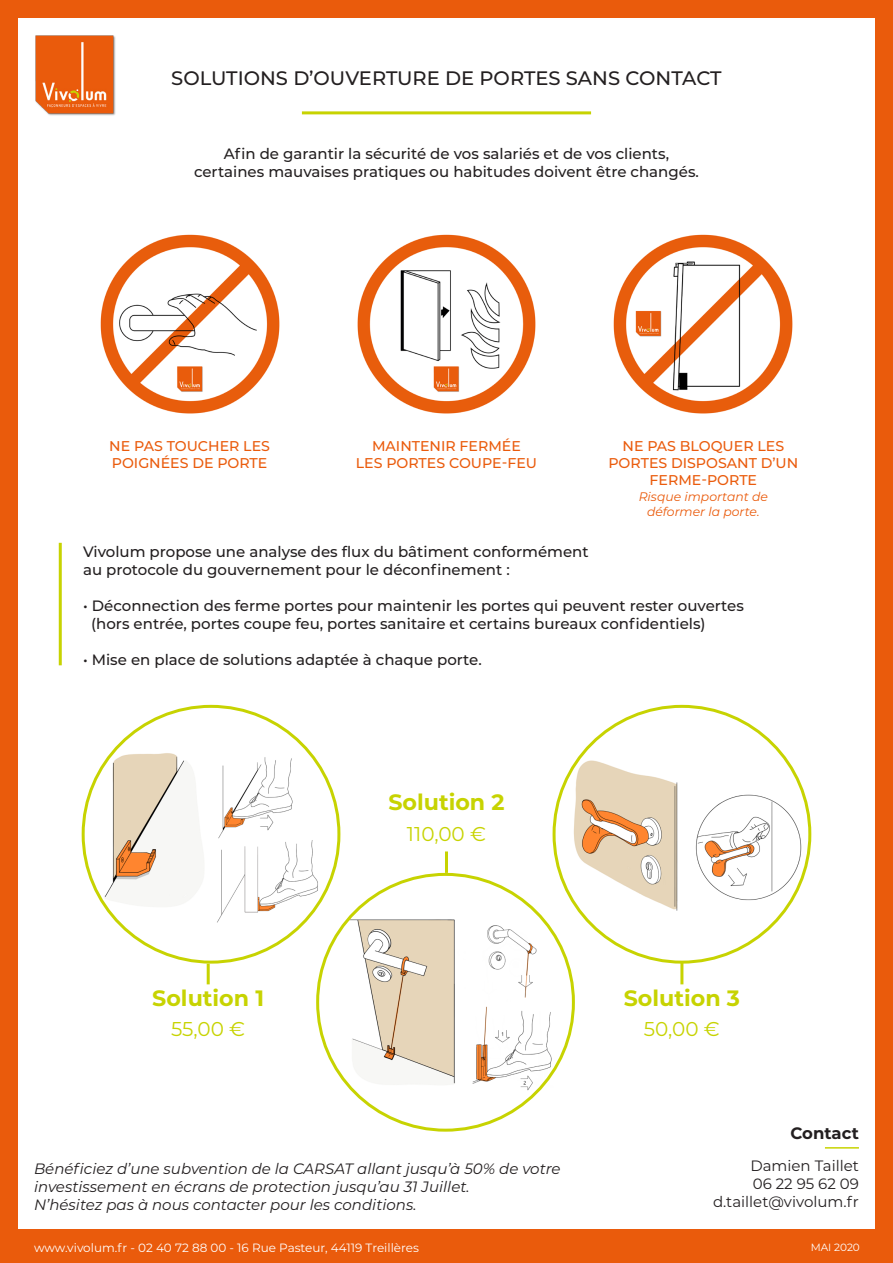
<style>
.page{position:relative;width:893px;height:1263px;background:#ea5b0c}
.page>*{position:absolute;margin:0;border:0;box-sizing:border-box;transform-origin:0 0}
.t1{font:700 22.2px "Montserrat";color:#c7d301}
.t2{font:19.95px "Montserrat";color:#c7d301}
.Titre{font:500 19.5px "Montserrat";color:#231f20}
.t3{font:700 16.5px "Montserrat";color:#231f20}
.Titre-2{font:500 15px "Montserrat";color:#231f20}
.Titre-3{font:italic 15px/18px "Montserrat";color:#231f20}
.t4{font:15px "Montserrat";color:#231f20}
.Titre-4{font:500 14.1px/17px "Montserrat";color:#ea5b0c;text-align:center}
.Titre-5{font:italic 12.45px "Montserrat";color:#ea5b0c}
.t5{font:12px "Montserrat";color:#fff}
.t6{font:10.5px "Montserrat";color:#fff}
</style>
<div class="page">
<div style="left:18px;top:18px;width:857px;height:1211px;background:#fff"></div>
<img style="left:35px;top:35px;width:81px;height:81px">
<hr style="left:825px;top:1147px;width:34px;height:1px;background:#c7d301">
<hr style="left:59px;top:543px;width:3px;height:122px;background:#c7d301">
<hr style="left:302px;top:111px;width:289px;height:3px;background:#c7d301">
<img style="left:100px;top:234px;width:180px;height:180px">
<img style="left:357px;top:234px;width:179px;height:180px">
<img style="left:613px;top:234px;width:180px;height:180px">
<img style="left:82px;top:730px;width:253px;height:202px">
<div style="left:287px;top:731px;width:40px;height:32px;background:#fff;border-radius:50%"></div>
<img style="left:334px;top:908px;width:240px;height:192px">
<div style="left:523px;top:909px;width:38px;height:31px;background:#fff;border-radius:50%"></div>
<img style="left:558px;top:734px;width:252px;height:202px">
<div style="left:761px;top:735px;width:40px;height:32px;background:#fff;border-radius:50%"></div>
<hr style="left:207px;top:964px;width:3px;height:20px;background:#c7d301">
<hr style="left:680px;top:963px;width:3px;height:21px;background:#c7d301">
<hr style="left:445px;top:851px;width:3px;height:22px;background:#c7d301">
<p class="Titre" style="left:171px;top:64px;width:552px">SOLUTIONS D’OUVERTURE DE PORTES SANS CONTACT</p>
<p class="Titre-2" style="left:224px;top:143px;width:447px">Afin de garantir la sécurité de vos salariés et de vos clients,</p>
<p class="Titre-2" style="left:194px;top:161px;width:506px">certaines mauvaises pratiques ou habitudes doivent être changés.</p>
<p class="Titre-4" style="left:109px;top:436px;width:162px">NE PAS TOUCHER LES</p>
<p class="Titre-4" style="left:112px;top:453px;width:157px">POIGNÉES DE PORTE</p>
<p class="Titre-4" style="left:372px;top:436px;width:150px">MAINTENIR FERMÉE</p>
<p class="Titre-4" style="left:356px;top:453px;width:183px">LES PORTES COUPE-FEU</p>
<p class="Titre-4" style="left:608px;top:436px;width:191px">NE PAS BLOQUER LES<br>PORTES DISPOSANT D’UN<br>FERME-PORTE</p>
<p class="Titre-5" style="left:639px;top:488px;width:131px">Risque important de</p>
<p class="Titre-5" style="left:647px;top:503px;width:114px">déformer la porte.</p>
<p class="Titre-2" style="left:83px;top:541px;width:507px">Vivolum propose une analyse des flux du bâtiment conformément</p>
<p class="Titre-2" style="left:83px;top:559px;width:428px">au protocole du gouvernement pour le déconfinement :</p>
<p class="Titre-2" style="left:83px;top:595px;width:662px">• Déconnection des ferme portes pour maintenir les portes qui peuvent rester ouvertes</p>
<p class="Titre-2" style="left:91px;top:613px;width:616px">(hors entrée, portes coupe feu, portes sanitaire et certains bureaux confidentiels)</p>
<p class="Titre-2" style="left:83px;top:649px;width:400px">• Mise en place de solutions adaptée à chaque porte.</p>
<p class="t1" style="left:388px;top:786px;width:118px">Solution 2</p>
<p class="t2" style="left:407px;top:820px;width:81px">110,00 €</p>
<p class="t1" style="left:152px;top:982px;width:113px">Solution 1</p>
<p class="t1" style="left:624px;top:982px;width:118px">Solution 3</p>
<p class="t2" style="left:171px;top:1016px;width:76px">55,00 €</p>
<p class="t2" style="left:644px;top:1016px;width:78px">50,00 €</p>
<p class="t3" style="left:790px;top:1122px;width:70px">Contact</p>
<p class="Titre-3" style="left:34px;top:1159px;width:528px">Bénéficiez d’une subvention de la CARSAT allant jusqu’à 50% de votre investissement en écrans de protection jusqu’au 31 Juillet.</p>
<p class="Titre-3" style="left:34px;top:1195px;width:384px">N’hésitez pas à nous contacter pour les conditions.</p>
<p class="t4" style="left:750px;top:1155px;width:110px">Damien Taillet</p>
<p class="t4" style="left:753px;top:1173px;width:108px">06 22 95 62 09</p>
<p class="t4" style="left:713px;top:1191px;width:147px">d.taillet@vivolum.fr</p>
<p class="t5" style="left:34px;top:1239px;width:386px">www.vivolum.fr - 02 40 72 88 00 - 16 Rue Pasteur, 44119 Treillères</p>
<p class="t6" style="left:811px;top:1240px;width:51px">MAI 2020</p>
</div>
